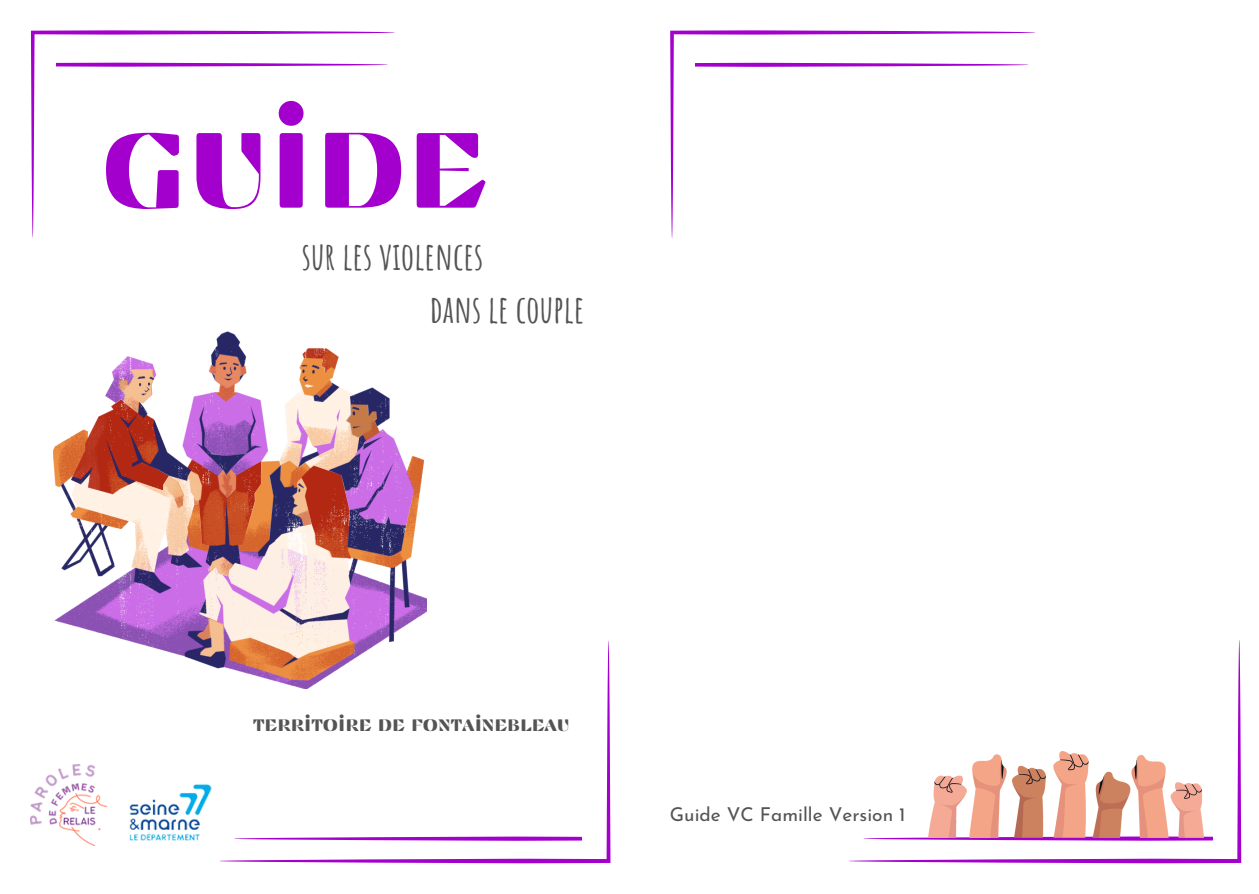
<style>
.page{position:relative;width:1259px;height:894px;background:#fff}
.page>*{position:absolute;margin:0;border:0;box-sizing:border-box;transform-origin:0 0}
.t1{font:135px "Findel Display";color:#a400cd}
.t2{font:700 37.5px "Amatic SC";color:#545454}
.t3{font:21px "Findel Display";color:#545454}
.t4{font:19.05px "Josefin Sans";color:#545454}
</style>
<div class="page">
<svg style="left:670px;top:30px;width:366px;height:208px"></svg>
<svg style="left:695px;top:63px;width:333px;height:113px"></svg>
<svg style="left:849px;top:640px;width:392px;height:223px"></svg>
<svg style="left:863px;top:767px;width:349px;height:73px"></svg>
<img style="left:929px;top:751px;width:274px;height:85px">
<svg style="left:219px;top:641px;width:391px;height:222px"></svg>
<svg style="left:234px;top:767px;width:348px;height:73px"></svg>
<img style="left:129px;top:776px;width:103px;height:68px">
<img style="left:31px;top:764px;width:75px;height:80px">
<svg style="left:31px;top:30px;width:364px;height:207px"></svg>
<svg style="left:56px;top:63px;width:332px;height:112px"></svg>
<svg style="left:53px;top:331px;width:374px;height:357px"></svg>
<p class="t1" style="left:101px;top:82px;width:388px">guide</p>
<h2 class="t2" style="left:302px;top:231px;width:183px">SUR LES VIOLENCES</h2>
<p class="t2" style="left:430px;top:285px;width:156px">DANS LE COUPLE</p>
<p class="t3" style="left:253px;top:711px;width:318px">territoire de fontainebleau</p>
<p class="t4" style="left:670px;top:806px;width:237px">Guide VC Famille Version 1</p>
</div>
